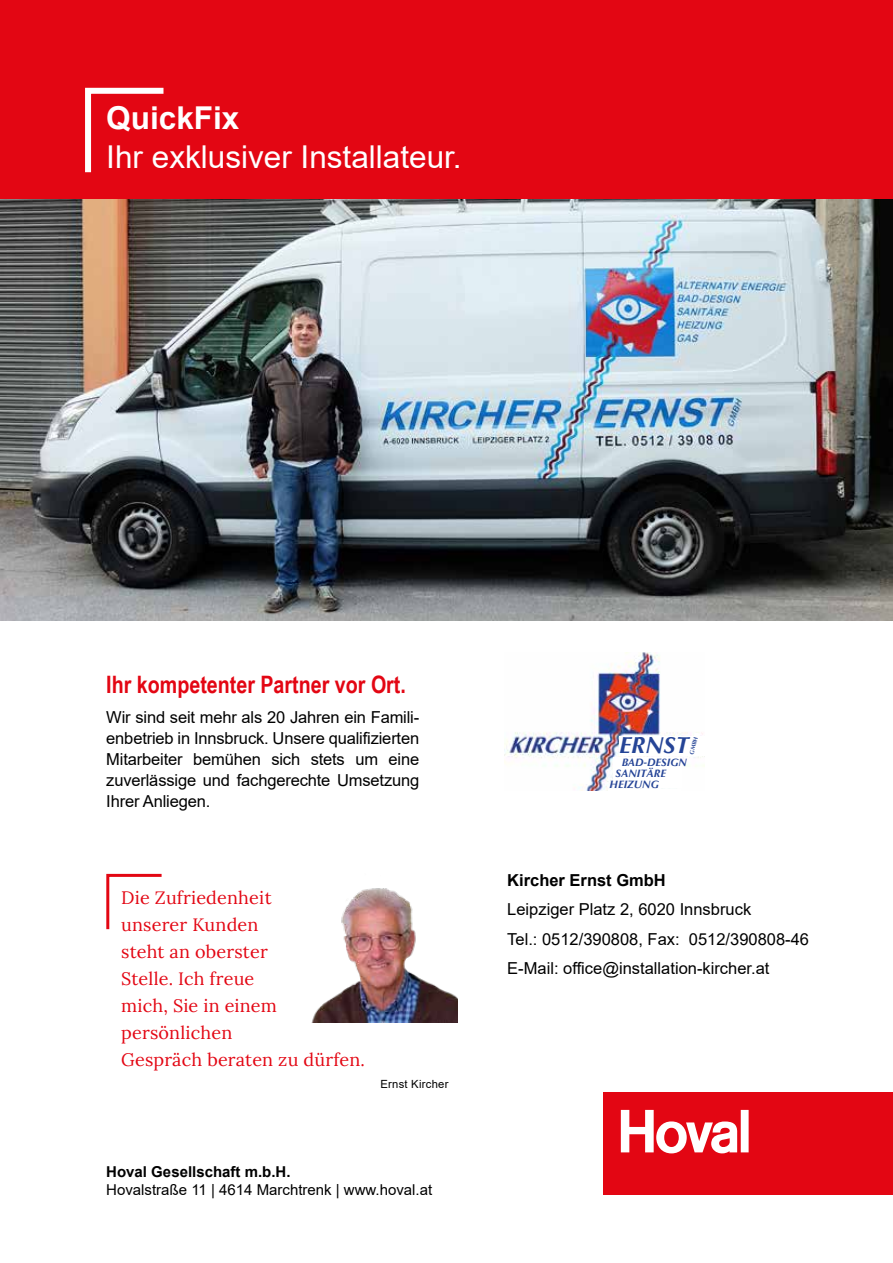
<style>
.page{position:relative;width:893px;height:1263px;background:#fff}
.page>*{position:absolute;margin:0;border:0;box-sizing:border-box;transform-origin:0 0}
.t1{font:31.5px "Arial";color:#fff}
.t2{font:700 31.5px "Arial";color:#fff}
.t3{font:700 24px "Arial Narrow";color:#e30613}
.t4{font:italic 700 23.25px "Optima";color:#254496}
.t5{font:18px/27px "Lora";letter-spacing:.01em;color:#e30613}
.t6{font:16.5px/21px "Arial";color:#000;text-align:justify}
.t7{font:700 16.5px "Arial";color:#000}
.t8{font:15px "Arial";color:#000}
.t9{font:700 15px "Arial";color:#000}
.t10{font:11.25px "Arial";letter-spacing:.025em;color:#000}
.t11{font:italic 700 10.8px "Optima";color:#254496}
.t12{font:700 5.85px "Optima";color:#254496}
</style>
<div class="page">
<div style="left:0;top:0;width:893px;height:210px;background:#e30613"></div>
<svg style="left:85px;top:87px;width:79px;height:86px"></svg>
<div style="left:604px;top:1093px;width:289px;height:102px;background:#e30613"></div>
<svg style="left:621px;top:1110px;width:128px;height:43px"></svg>
<img style="left:0;top:200px;width:893px;height:421px">
<img style="left:505px;top:652px;width:199px;height:139px">
<div style="left:619px;top:736px;width:85px;height:19px;background:#fff"></div>
<svg style="left:689px;top:732px;width:11px;height:4px"></svg>
<div style="left:613px;top:758px;width:68px;height:30px;background:#fff"></div>
<hr style="left:608px;top:790px;width:73px;height:1px;background:#fff">
<img style="left:311px;top:888px;width:147px;height:135px">
<svg style="left:106px;top:873px;width:56px;height:57px"></svg>
<h1 class="t2" style="left:106px;top:96px;width:135px">QuickFix</h1>
<h1 class="t1" style="left:106px;top:135px;width:357px">Ihr exklusiver Installateur.</h1>
<h2 class="t3" style="left:106px;top:666px;width:301px">Ihr kompetenter Partner vor Ort.</h2>
<p class="t6" style="left:106px;top:706px;width:314px">Wir sind seit mehr als 20 Jahren ein Famili&shy;enbetrieb in Innsbruck. Unsere qualifizierten Mitarbeiter bemühen sich stets um eine zuverlässige und fachgerechte Umsetzung Ihrer Anliegen.</p>
<p class="t5" style="left:121px;top:883px;width:245px">Die Zufriedenheit<br>unserer Kunden<br>steht an oberster<br>Stelle. Ich freue<br>mich, Sie in einem persönlichen<br>Gespräch beraten zu dürfen.</p>
<p class="t10" style="left:380px;top:1076px;width:70px">Ernst Kircher</p>
<p class="t9" style="left:106px;top:1161px;width:186px">Hoval Gesellschaft m.b.H.</p>
<p class="t8" style="left:106px;top:1179px;width:327px">Hovalstraße 11 | 4614 Marchtrenk | www.hoval.at</p>
<h3 class="t4" style="left:619px;top:731px;width:71px">ERNST</h3>
<p class="t12" style="left:688px;top:753px;width:19px;rotate:-76deg">gmbh</p>
<p class="t11" style="left:622px;top:756px;width:67px">BAD-DESIGN</p>
<p class="t11" style="left:616px;top:767px;width:52px">SANITÄRE</p>
<p class="t11" style="left:610px;top:778px;width:51px">HEIZUNG</p>
<p class="t7" style="left:507px;top:868px;width:160px">Kircher Ernst GmbH</p>
<p class="t6" style="left:507px;top:895px;width:303px;line-height:29.5px;text-align:left">Leipziger Platz 2, 6020 Innsbruck<br>Tel.: 0512/390808, Fax: 0512/390808-46<br>E-Mail: office@installation-kircher.at</p>
</div>
